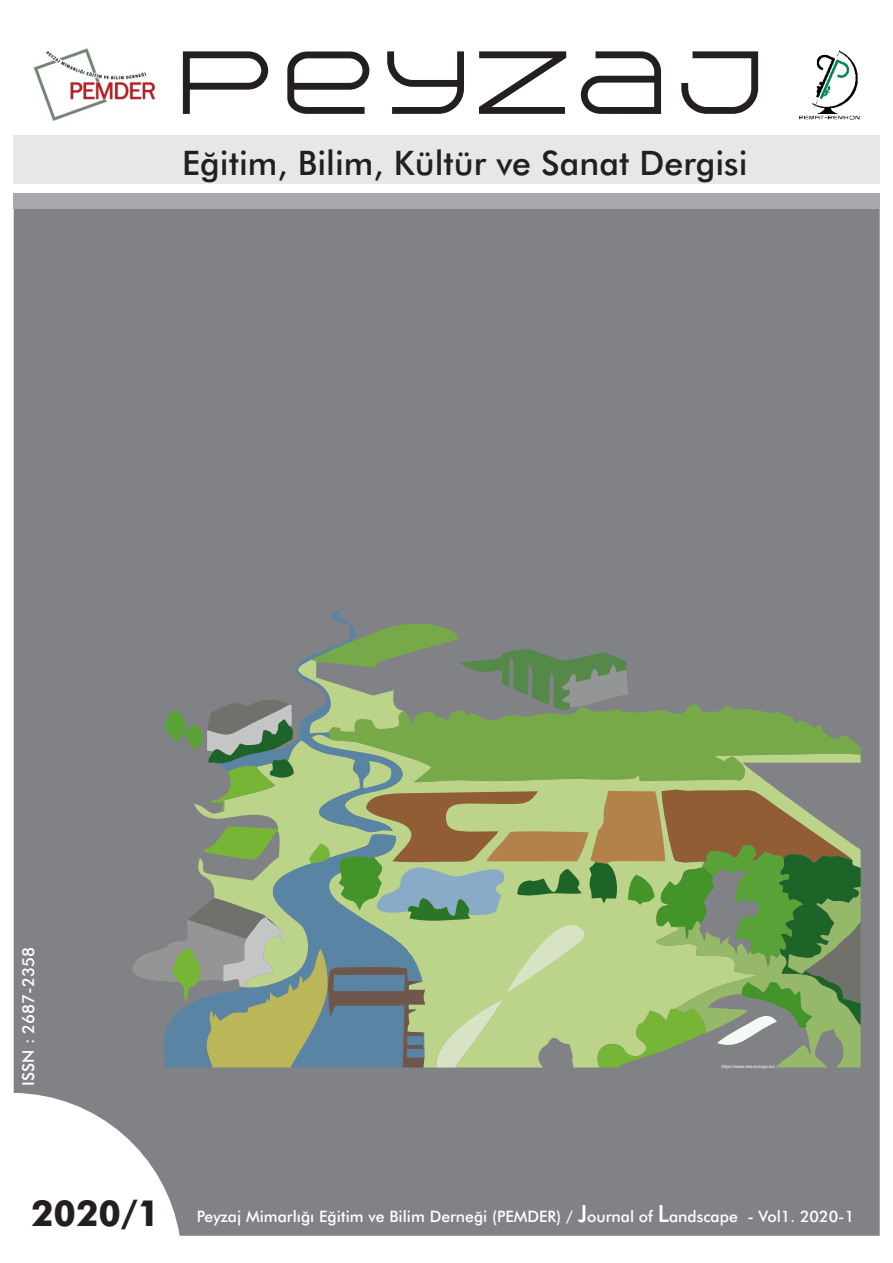
<style>
.page{position:relative;width:893px;height:1263px;background:#fff}
.page>*{position:absolute;margin:0;border:0;box-sizing:border-box;transform-origin:0 0}
.t1{font:300 90.15px "Arkitech";color:#231f20}
.t2{font:700 36px "Futura BT";color:#231f20}
.t3{font:500 33.75px "Futura BT";color:#231f20}
.t4{font:500 16.5px "Futura BT";color:#fff}
.t5{font:500 15.75px "Futura BT";color:#fff}
.t6{font:4.35px "Arial";color:#fff}
.s1{font-size:23.7px}
</style>
<div class="page">
<div style="left:14px;top:136px;width:866px;height:48px;background:#e6e7e8"></div>
<div style="left:14px;top:209px;width:866px;height:1027px;background:#808285"></div>
<div style="left:14px;top:194px;width:866px;height:15px;background:#a7a9ac"></div>
<img style="left:799px;top:50px;width:60px;height:70px">
<img style="left:33px;top:48px;width:123px;height:73px">
<svg style="left:118px;top:607px;width:745px;height:460px;background:#899b76"></svg>
<h1 class="t1" style="left:174px;top:51px;width:595px">PEYZAJ</h1>
<h3 class="t3" style="left:182px;top:149px;width:567px">Eğitim, Bilim, Kültür ve Sanat Dergisi</h3>
<p class="t4" style="left:22px;top:1085px;width:140px;rotate:-90deg">ISSN : 2687-2358</p>
<p class="t6" style="left:721px;top:1064px;width:55px">https://www.eea.europa.eu/</p>
<h2 class="t2" style="left:31px;top:1199px;width:130px">2020/1</h2>
<p class="t5" style="left:197px;top:1210px;width:659px">Peyzaj Mimarlığı Eğitim ve Bilim Derneği (PEMDER) / <span class="s1">J</span>ournal of <span class="s1">L</span>andscape - Vol1. 2020-1</p>
</div>
